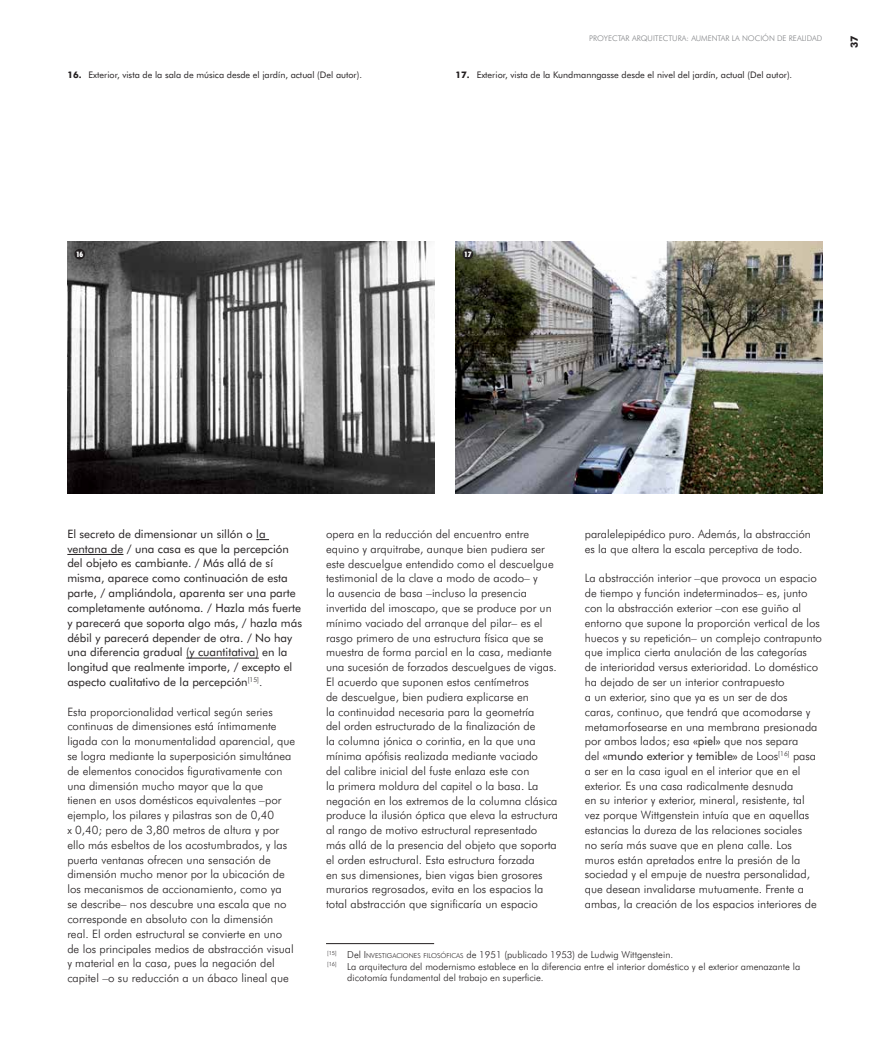
<style>
.page{position:relative;width:886px;height:1046px;background:#fff}
.page>*{position:absolute;margin:0;border:0;box-sizing:border-box;transform-origin:0 0}
.t1{font:300 11.5px/14.8px "Futura BT";color:#231f20}
.t2{font:11.5px/14.8px "Futura BT";color:#231f20}
.t3{font:700 10px "Futura BT";color:#231f20}
.t4{font:300 9.75px "Futura BT";color:#231f20}
.t5{font:9px "Futura BT";color:#231f20}
.t6{font:300 7.75px "Futura BT";color:#808285}
.t7{font:900 condensed 7.5px "Futura BT";color:#fff}
.s1{font-weight:700}
.s2{font-weight:300}
.s3{font-weight:400}
.s4{font-style:inherit}
.s5{font-size:6.75px}
</style>
<div class="page">
<svg style="left:256px;top:539px;width:13px;height:1px"></svg>
<hr style="left:67px;top:554px;width:56px;height:1px;background:#231f20">
<hr style="left:186px;top:657px;width:73px;height:1px;background:#231f20">
<img style="left:67px;top:242px;width:367px;height:251px">
<img style="left:455px;top:242px;width:367px;height:251px">
<hr style="left:326px;top:943px;width:108px;height:1px;background:#231f20">
<div style="left:74px;top:249px;width:11px;height:10px;background:#231f20;border-radius:50%"></div>
<div style="left:462px;top:249px;width:11px;height:10px;background:#231f20;border-radius:50%"></div>
<p class="t6" style="left:589px;top:34px;width:234px">PROYECTAR ARQUITECTURA: AUMENTAR LA NOCIÓN DE REALIDAD</p>
<p class="t5" style="left:67px;top:69px;width:296px"><span class="s1">16.</span> Exterior, vista de la sala de música desde el jardín, actual (Del autor).</p>
<p class="t5" style="left:455px;top:69px;width:338px"><span class="s1">17.</span> Exterior, vista de la Kundmanngasse desde el nivel del jardín, actual (Del autor).</p>
<p class="t3" style="left:848px;top:48px;width:14px;rotate:-90deg">37</p>
<p class="t7" style="left:76px;top:250px;width:9px">16</p>
<p class="t7" style="left:464px;top:250px;width:9px">17</p>
<p class="t2" style="left:67px;top:526px;width:236px">El secreto de dimensionar un sillón o la ventana de / una casa es que la percepción del objeto es cambiante. / Más allá de sí misma, aparece como continuación de esta parte, / ampliándola, aparenta ser una parte completamente autónoma. / Hazla más fuerte y parecerá que soporta algo más, / hazla más débil y parecerá depender de otra. / No hay una diferencia gradual (y cuantitativa) en la longitud que realmente importe, / excepto el aspecto cualitativo de la percepción<sup>[15]</sup><span class="s2">.</span></p>
<p class="t1" style="left:67px;top:704px;width:229px">Esta proporcionalidad vertical según series continuas de dimensiones está íntimamente ligada con la monumentalidad aparencial, que se logra mediante la superposición simultánea de elementos conocidos figurativamente con una dimensión mucho mayor que la que<br>tienen en usos domésticos equivalentes –por ejemplo, los pilares y pilastras son de 0,40<br>x 0,40; pero de 3,80 metros de altura y por ello más esbeltos de los acostumbrados, y las puerta ventanas ofrecen una sensación de dimensión mucho menor por la ubicación de los mecanismos de accionamiento, como ya<br>se describe– nos descubre una escala que no corresponde en absoluto con la dimensión real. El orden estructural se convierte en uno de los principales medios de abstracción visual y material en la casa, pues la negación del capitel –o su reducción a un ábaco lineal que</p>
<p class="t1" style="left:326px;top:526px;width:233px">opera en la reducción del encuentro entre equino y arquitrabe, aunque bien pudiera ser este descuelgue entendido como el descuelgue testimonial de la clave a modo de acodo– y<br>la ausencia de basa –incluso la presencia invertida del imoscapo, que se produce por un mínimo vaciado del arranque del pilar– es el rasgo primero de una estructura física que se muestra de forma parcial en la casa, mediante una sucesión de forzados descuelgues de vigas.<br>El acuerdo que suponen estos centímetros<br>de descuelgue, bien pudiera explicarse en<br>la continuidad necesaria para la geometría<br>del orden estructurado de la finalización de<br>la columna jónica o corintia, en la que una mínima apófisis realizada mediante vaciado<br>del calibre inicial del fuste enlaza este con<br>la primera moldura del capitel o la basa. La negación en los extremos de la columna clásica produce la ilusión óptica que eleva la estructura al rango de motivo estructural representado más allá de la presencia del objeto que soporta el orden estructural. Esta estructura forzada<br>en sus dimensiones, bien vigas bien grosores murarios regrosados, evita en los espacios la total abstracción que significaría un espacio</p>
<p class="t1" style="left:585px;top:526px;width:228px">paralelepipédico puro. Además, la abstracción es la que altera la escala perceptiva de todo.</p>
<p class="t1" style="left:585px;top:570px;width:239px">La abstracción interior –que provoca un espacio de tiempo y función indeterminados– es, junto con la abstracción exterior –con ese guiño al entorno que supone la proporción vertical de los huecos y su repetición– un complejo contrapunto que implica cierta anulación de las categorías<br>de interioridad versus exterioridad. Lo doméstico ha dejado de ser un interior contrapuesto<br>a un exterior, sino que ya es un ser de dos<br>caras, continuo, que tendrá que acomodarse y metamorfosearse en una membrana presionada por ambos lados; esa <span class="s3">«piel»</span> que nos separa<br>del <span class="s3">«mundo exterior y temible»</span> de Loos<sup>[16]</sup> pasa a ser en la casa igual en el interior que en el exterior. Es una casa radicalmente desnuda<br>en su interior y exterior, mineral, resistente, tal vez porque Wittgenstein intuía que en aquellas estancias la dureza de las relaciones sociales<br>no sería más suave que en plena calle. Los muros están apretados entre la presión de la sociedad y el empuje de nuestra personalidad, que desean invalidarse mutuamente. Frente a ambas, la creación de los espacios interiores de</p>
<p class="t4" style="left:327px;top:948px;width:347px"><sup>[15]</sup> Del <span class="s4">I</span> <span class="s5">NVESTIGACIONES FILOSÓFICAS</span> de 1951 (publicado 1953) de Ludwig Wittgenstein.</p>
<p class="t4" style="left:327px;top:960px;width:475px"><sup>[16]</sup> La arquitectura del modernismo establece en la diferencia entre el interior doméstico y el exterior amenazante la</p>
<p class="t4" style="left:347px;top:971px;width:198px">dicotomía fundamental del trabajo en superficie.</p>
</div>
